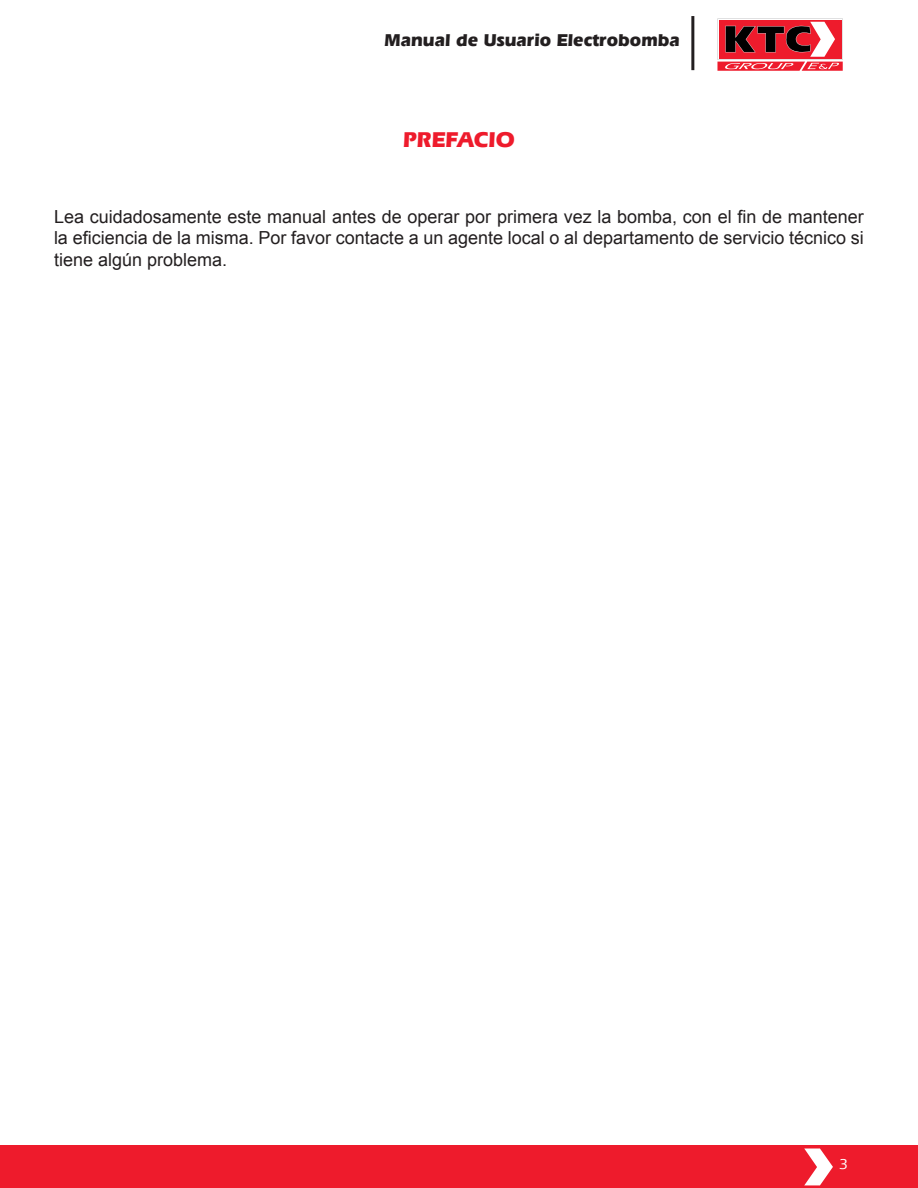
<style>
.page{position:relative;width:918px;height:1188px;background:#fff}
.page>*{position:absolute;margin:0;border:0;box-sizing:border-box;transform-origin:0 0}
.t1{font:700 22.5px "Eras IT Cby BT";color:#ee1b2c}
.t2{font:18px/21.6px "Arial";color:#231f20;text-align:justify}
.t3{font:700 18px "Eras IT Cby BT";color:#231f20}
.t4{font:500 15px "Eras IT Cby BT";color:#fff}
</style>
<div class="page">
<hr style="left:691px;top:16px;width:3px;height:54px;background:#231f20">
<div style="left:0;top:1145px;width:918px;height:43px;background:#ee1b2c"></div>
<svg style="left:804px;top:1149px;width:29px;height:36px"></svg>
<svg style="left:717px;top:19px;width:126px;height:52px;background:#c24751"></svg>
<p class="t3" style="left:385px;top:28px;width:297px">Manual de Usuario Electrobomba</p>
<p class="t1" style="left:403px;top:126px;width:113px">PREFACIO</p>
<p class="t2" style="left:54px;top:206px;width:811px">Lea cuidadosamente este manual antes de operar por primera vez la bomba, con el fin de mantener la eficiencia de la misma. Por favor contacte a un agente local o al departamento de servicio técnico si tiene algún problema.</p>
<p class="t4" style="left:839px;top:1155px;width:10px">3</p>
</div>
